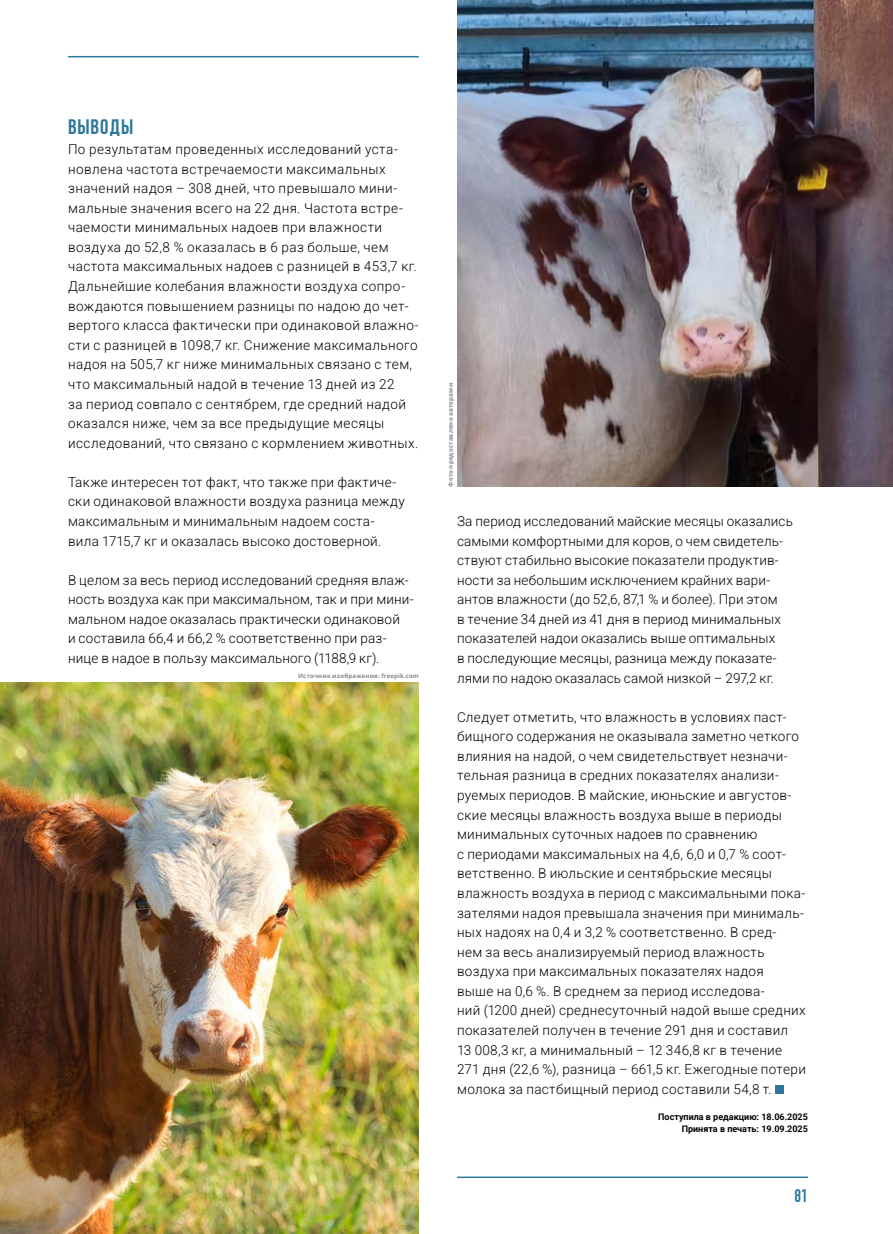
<style>
.page{position:relative;width:893px;height:1234px;background:#fff}
.page>*{position:absolute;margin:0;border:0;box-sizing:border-box;transform-origin:0 0}
.t1{font:700 21px "Bebas Neue";letter-spacing:.05em;color:#2e779c}
.t2{font:700 18px "DIN Condensed";color:#2e779c}
.t3{font:300 13.5px/19.5px "Roboto";letter-spacing:.025em;color:#000}
.t4{font:700 9px/12px "Roboto";color:#000;text-align:right}
.t5{font:700 6px "Open Sans";letter-spacing:.04em;color:#878787}
</style>
<div class="page">
<hr style="left:68px;top:56px;width:351px;height:1px;background:#2e779c">
<hr style="left:457px;top:1176px;width:351px;height:1px;background:#2e779c">
<div style="left:775px;top:1084px;width:8px;height:9px;background:#2e779c"></div>
<img style="left:0;top:682px;width:419px;height:551px">
<img style="left:457px;top:0;width:436px;height:486px">
<h1 class="t1" style="left:68px;top:116px;width:67px">Выводы</h1>
<p class="t3" style="left:68px;top:139px;width:352px">По результатам проведенных исследований уста&shy;новлена частота встречаемости максимальных значений надоя – 308 дней, что превышало мини&shy;мальные значения всего на 22 дня. Частота встре&shy;чаемости минимальных надоев при влажности воздуха до 52,8 % оказалась в 6 раз больше, чем частота максимальных надоев с разницей в 453,7 кг.<br>Дальнейшие колебания влажности воздуха сопро&shy;вождаются повышением разницы по надою до чет&shy;вертого класса фактически при одинаковой влажно&shy;сти с разницей в 1098,7 кг. Снижение максимального надоя на 505,7 кг ниже минимальных связано с тем, что максимальный надой в течение 13 дней из 22<br>за период совпало с сентябрем, где средний надой оказался ниже, чем за все предыдущие месяцы исследований, что связано с кормлением животных.</p>
<p class="t3" style="left:68px;top:471px;width:338px">Также интересен тот факт, что также при фактиче&shy;ски одинаковой влажности воздуха разница между максимальным и минимальным надоем соста&shy;вила 1715,7 кг и оказалась высоко достоверной.</p>
<p class="t3" style="left:68px;top:569px;width:347px">В целом за весь период исследований средняя влаж&shy;ность воздуха как при максимальном, так и при мини&shy;мальном надое оказалась практически одинаковой<br>и составила 66,4 и 66,2 % соответственно при раз&shy;нице в надое в пользу максимального (1188,9 кг).</p>
<p class="t5" style="left:298px;top:671px;width:122px">Источник изображения: freepik.com</p>
<p class="t5" style="left:446px;top:486px;width:105px;rotate:-90deg">Фото предоставлено авторами</p>
<p class="t3" style="left:457px;top:511px;width:337px">За период исследований майские месяцы оказались самыми комфортными для коров, о чем свидетель&shy;ствуют стабильно высокие показатели продуктив&shy;ности за небольшим исключением крайних вари&shy;антов влажности (до 52,6, 87,1 % и более). При этом<br>в течение 34 дней из 41 дня в период минимальных показателей надои оказались выше оптимальных<br>в последующие месяцы, разница между показате&shy;лями по надою оказалась самой низкой – 297,2 кг.</p>
<p class="t3" style="left:457px;top:706px;width:350px">Следует отметить, что влажность в условиях паст&shy;бищного содержания не оказывала заметно четкого влияния на надой, о чем свидетельствует незначи&shy;тельная разница в средних показателях анализи&shy;руемых периодов. В майские, июньские и августов&shy;ские месяцы влажность воздуха выше в периоды минимальных суточных надоев по сравнению<br>с периодами максимальных на 4,6, 6,0 и 0,7 % соот&shy;ветственно. В июльские и сентябрьские месяцы влажность воздуха в период с максимальными пока&shy;зателями надоя превышала значения при минималь&shy;ных надоях на 0,4 и 3,2 % соответственно. В сред-<br>нем за весь анализируемый период влажность воздуха при максимальных показателях надоя<br>выше на 0,6 %. В среднем за период исследова-<br>ний (1200 дней) среднесуточный надой выше средних показателей получен в течение 291 дня и составил<br>13 008,3 кг, а минимальный – 12 346,8 кг в течение 271 дня (22,6 %), разница – 661,5 кг. Ежегодные потери молока за пастбищный период составили 54,8 т.</p>
<p class="t4" style="left:658px;top:1110px;width:151px">Поступила в редакцию: 18.06.2025<br>Принята в печать: 19.09.2025</p>
<h2 class="t2" style="left:795px;top:1183px;width:15px">81</h2>
</div>
